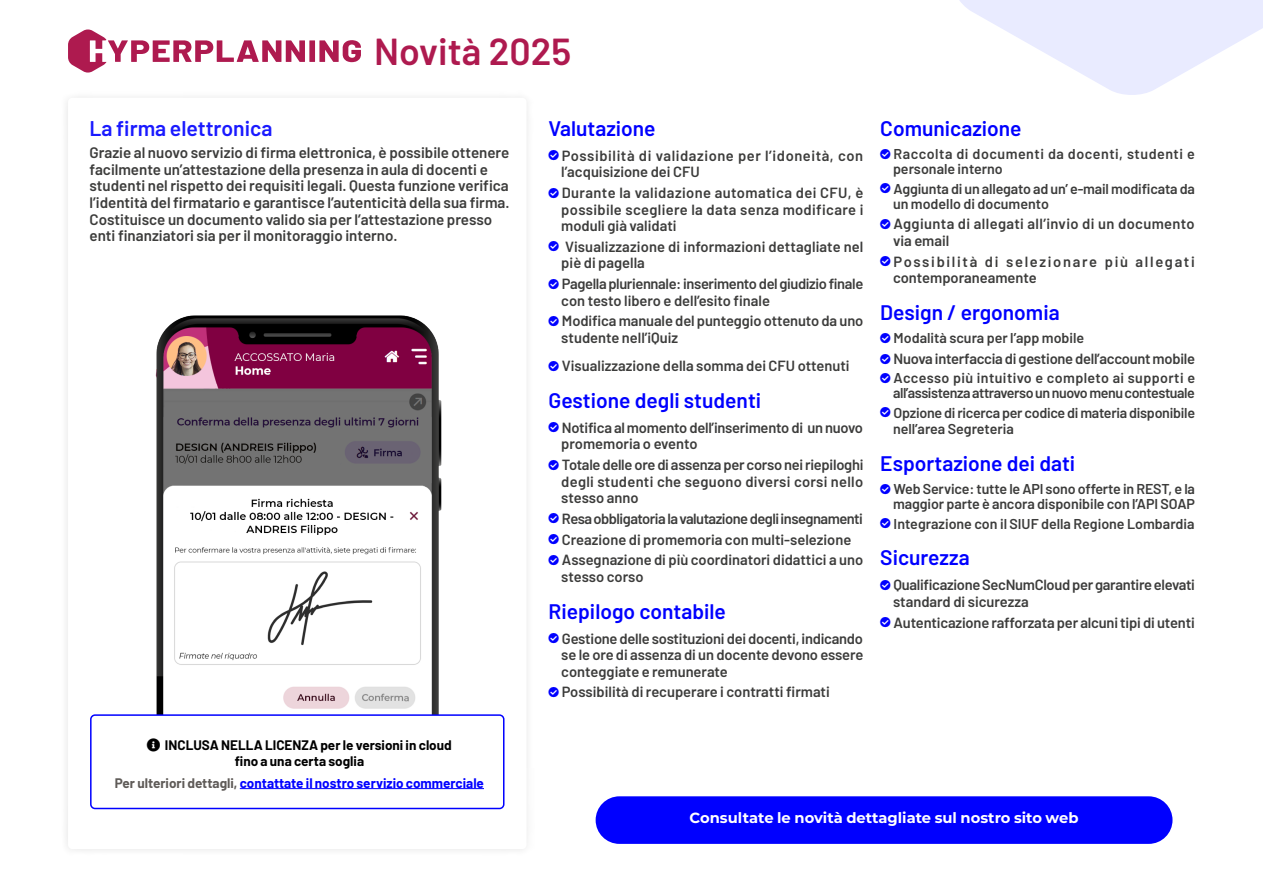
<style>
.page{position:relative;width:1263px;height:893px;background:#fff}
.page>*{position:absolute;margin:0;border:0;box-sizing:border-box;transform-origin:0 0}
.t1{font:600 37.5px "Barlow";color:#ae1a4f}
.t2{font:600 21.15px "Barlow";color:#1a1aff}
.t3{font:600 21px "Barlow";color:#00f}
.t4{font:600 15.15px/16.6px "Barlow";color:#3c3c3b}
.t5{font:600 14.7px/16.5px "Barlow";color:#3c3c3b}
.t6{font:600 14.7px/16.5px "Barlow";letter-spacing:-.02em;color:#3c3c3b}
.t7{font:600 14.7px/16.5px "Barlow";letter-spacing:-.025em;color:#3c3c3b}
.t8{font:600 14.7px/16.5px "Barlow";letter-spacing:.04em;color:#3c3c3b}
.t9{font:600 14.7px/16.5px "Barlow";letter-spacing:.115em;color:#3c3c3b}
.t10{font:600 14.7px/16.5px "Barlow";letter-spacing:.025em;color:#3c3c3b}
.t11{font:700 14.7px "Montserrat";color:#fff}
.t12{font:600 14.25px/15px "Barlow";letter-spacing:-.005em;color:#3c3c3b}
.t13{font:600 14.25px/15px "Barlow";letter-spacing:-.03em;color:#3c3c3b}
.t14{font:600 14.25px/15px "Barlow";letter-spacing:.035em;color:#3c3c3b}
.t15{font:700 13.5px/16.5px "Barlow";color:#000}
.t16{font:700 13.5px "Barlow";color:#00f}
.s1{color:#5f5b58}
</style>
<div class="page">
<svg style="left:68px;top:29px;width:293px;height:44px"></svg>
<div style="left:60px;top:90px;width:475px;height:767px;background:#f9f9f9"></div>
<div style="left:68px;top:98px;width:458px;height:751px;background:#fff;border-radius:4px"></div>
<img style="left:155px;top:315px;width:287px;height:399px">
<img style="left:251px;top:565px;width:137px;height:90px">
<div style="left:596px;top:796px;width:576px;height:48px;background:#00f;border-radius:24px"></div>
<svg style="left:959px;top:0;width:304px;height:95px"></svg>
<hr style="left:240px;top:788px;width:244px;height:1px;background:#00f">
<div style="left:90px;top:714px;width:414px;height:95px;border:2px solid #00f;border-radius:4px"></div>
<h1 class="t1" style="left:374px;top:24px;width:199px">Novità 2025</h1>
<h2 class="t2" style="left:90px;top:113px;width:184px">La firma elettronica</h2>
<p class="t4" style="left:90px;top:143px;width:422px">Grazie al nuovo servizio di firma elettronica, è possibile ottenere facilmente un’attestazione della presenza in aula di docenti e studenti nel rispetto dei requisiti legali. Questa funzione verifica l’identità del firmatario e garantisce l’autenticità della sua firma.<br>Costituisce un documento valido sia per l’attestazione presso enti finanziatori sia per il monitoraggio interno.</p>
<p class="t15" style="left:235px;top:735px;width:219px;text-indent:-70px">INCLUSA NELLA LICENZA per le versioni in cloud fino a una certa soglia</p>
<p class="t16" style="left:115px;top:773px;width:371px"><span class="s1">Per ulteriori dettagli,</span> contattate il nostro servizio commerciale</p>
<h3 class="t3" style="left:549px;top:113px;width:109px">Valutazione</h3>
<p class="t8" style="left:561px;top:146px;width:303px">Possibilità di validazione per l’idoneità, con l’acquisizione dei CFU</p>
<p class="t5" style="left:561px;top:183px;width:304px;text-align:justify">Durante la validazione automatica dei CFU, è possibile scegliere la data senza modificare i moduli già validati</p>
<p class="t5" style="left:561px;top:237px;width:304px">Visualizzazione di informazioni dettagliate nel piè di pagella</p>
<p class="t7" style="left:561px;top:274px;width:303px">Pagella pluriennale: inserimento del giudizio finale con testo libero e dell’esito finale</p>
<p class="t5" style="left:561px;top:312px;width:304px">Modifica manuale del punteggio ottenuto da uno studente nell’iQuiz</p>
<p class="t5" style="left:562px;top:356px;width:289px">Visualizzazione della somma dei CFU ottenuti</p>
<h3 class="t3" style="left:549px;top:385px;width:214px">Gestione degli studenti</h3>
<p class="t5" style="left:561px;top:418px;width:303px">Notifica al momento dell’inserimento di un nuovo promemoria o evento</p>
<p class="t5" style="left:561px;top:455px;width:304px;text-align:justify">Totale delle ore di assenza per corso nei riepiloghi degli studenti che seguono diversi corsi nello stesso anno</p>
<p class="t5" style="left:562px;top:507px;width:303px;line-height:20.7px">Resa obbligatoria la valutazione degli insegnamenti<br>Creazione di promemoria con multi-selezione<br>Assegnazione di più coordinatori didattici a uno</p>
<p class="t5" style="left:561px;top:567px;width:84px">stesso corso</p>
<h3 class="t3" style="left:549px;top:596px;width:179px">Riepilogo contabile</h3>
<p class="t5" style="left:561px;top:629px;width:303px;text-align:justify">Gestione delle sostituzioni dei docenti, indicando se le ore di assenza di un docente devono essere conteggiate e remunerate</p>
<p class="t5" style="left:562px;top:683px;width:269px">Possibilità di recuperare i contratti firmati</p>
<h3 class="t3" style="left:880px;top:113px;width:143px">Comunicazione</h3>
<p class="t14" style="left:893px;top:146px;width:303px">Raccolta di documenti da docenti, studenti e personale interno</p>
<p class="t12" style="left:893px;top:180px;width:303px">Aggiunta di un allegato ad un’ e-mail modificata da un modello di documento</p>
<p class="t10" style="left:893px;top:215px;width:303px">Aggiunta di allegati all’invio di un documento via email</p>
<p class="t9" style="left:893px;top:252px;width:303px">Possibilità di selezionare più allegati contemporaneamente</p>
<h3 class="t3" style="left:880px;top:297px;width:181px">Design / ergonomia</h3>
<p class="t12" style="left:894px;top:330px;width:192px">Modalità scura per l’app mobile</p>
<p class="t6" style="left:894px;top:349px;width:303px">Nuova interfaccia di gestione dell’account mobile</p>
<p class="t13" style="left:893px;top:370px;width:303px">Accesso più intuitivo e completo ai supporti e all’assistenza attraverso un nuovo menu contestuale</p>
<p class="t12" style="left:893px;top:403px;width:304px;line-height:16.5px">Opzione di ricerca per codice di materia disponibile nell’area Segreteria</p>
<h3 class="t3" style="left:880px;top:448px;width:196px">Esportazione dei dati</h3>
<p class="t12" style="left:893px;top:481px;width:303px">Web Service: tutte le API sono offerte in REST, e la maggior parte è ancora disponibile con l’API SOAP</p>
<p class="t12" style="left:894px;top:515px;width:302px">Integrazione con il SIUF della Regione Lombardia</p>
<h3 class="t3" style="left:880px;top:542px;width:91px">Sicurezza</h3>
<p class="t6" style="left:893px;top:576px;width:303px">Qualificazione SecNumCloud per garantire elevati standard di sicurezza</p>
<p class="t5" style="left:894px;top:613px;width:303px">Autenticazione rafforzata per alcuni tipi di utenti</p>
<p class="t11" style="left:690px;top:808px;width:390px">Consultate le novità dettagliate sul nostro sito web</p>
</div>
